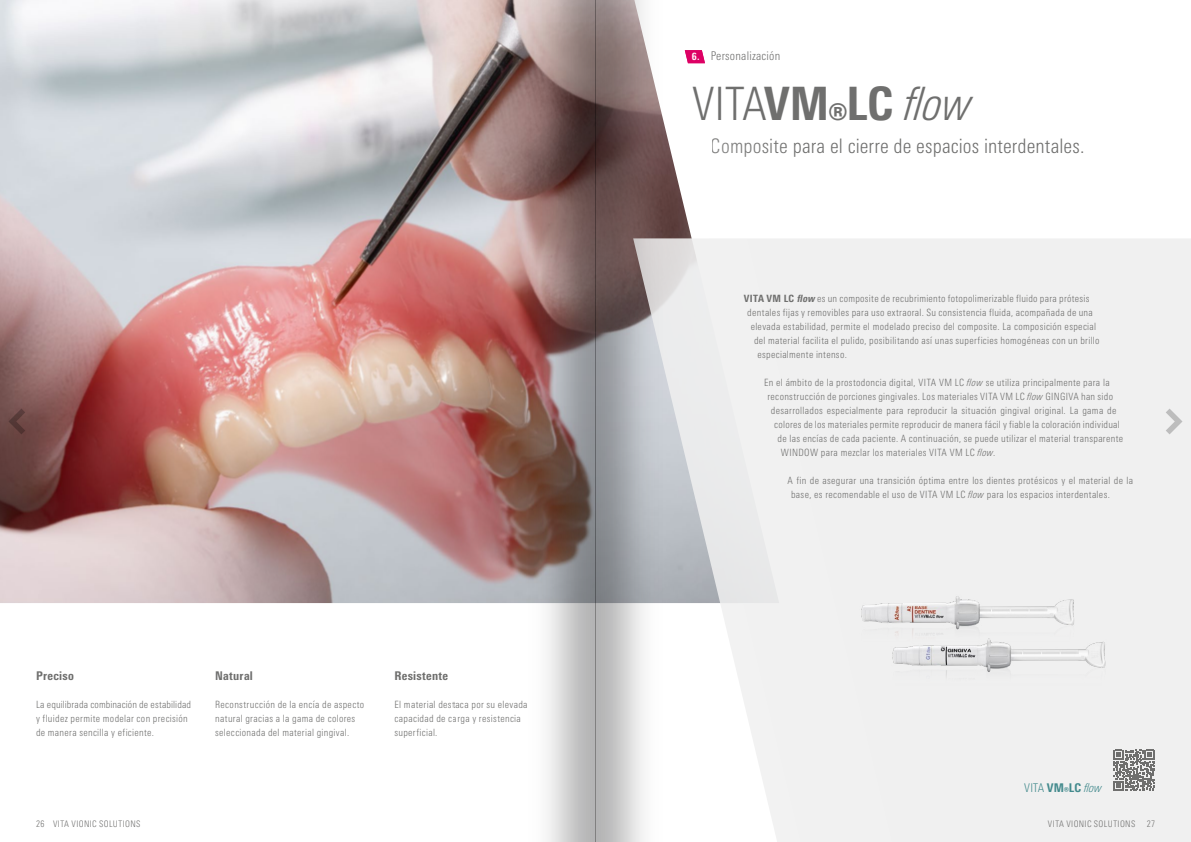
<style>
.page{position:relative;width:1191px;height:842px;background:#fff}
.page>*{position:absolute;margin:0;border:0;box-sizing:border-box;transform-origin:0 0}
.t1{font:800 condensed 46px "Univers Next Pro";color:#6f6f6e}
.t2{font:300 condensed 20px "Univers Next Pro";letter-spacing:.005em;color:#6f6f6e}
.t3{font:800 condensed 12px "Univers Next Pro";letter-spacing:.025em;color:#6f6f6e}
.t4{font:300 condensed 12px "Univers Next Pro";letter-spacing:.02em;color:#6f6f6e}
.t5{font:800 condensed 12px "Univers Next Pro";color:#438a8d}
.t6{font:300 condensed 10px/14px "Univers Next Pro";letter-spacing:.03em;color:#6f6f6e}
.t7{font:800 condensed 10px "Univers Next Pro";color:#fff}
.t8{font:300 condensed 9px "Univers Next Pro";letter-spacing:.04em;color:#6f6f6e}
.s1{font-weight:300}
.s2{font-weight:300;font-style:italic}
.s3{font-weight:800}
.s4{font-weight:800;font-style:italic}
.s5{font-style:italic}
</style>
<div class="page">
<img style="left:0;top:0;width:454px;height:603px">
<div style="left:737px;top:239px;width:454px;height:603px;background:#f0f0f0"></div>
<img style="left:831px;top:591px;width:303px;height:100px">
<svg style="left:1113px;top:750px;width:41px;height:41px"></svg>
<img style="left:454px;top:0;width:283px;height:842px">
<svg style="left:1165px;top:409px;width:17px;height:25px"></svg>
<svg style="left:9px;top:409px;width:16px;height:25px"></svg>
<p class="t7" style="left:692px;top:51px;width:9px">6 .7</p>
<p class="t4" style="left:711px;top:49px;width:71px">Personalización</p>
<h1 class="t1" style="left:692px;top:76px;width:282px"><span class="s1">VITA</span>VM®LC <span class="s2">flow</span></h1>
<h2 class="t2" style="left:711px;top:135px;width:375px">Composite para el cierre de espacios interdentales.</h2>
<p class="t3" style="left:36px;top:669px;width:39px">Preciso</p>
<p class="t6" style="left:36px;top:697px;width:157px">La equilibrada combinación de estabilidad y fluidez permite modelar con precisión de manera sencilla y eficiente.</p>
<p class="t3" style="left:215px;top:669px;width:39px">Natural</p>
<p class="t6" style="left:215px;top:697px;width:151px">Reconstrucción de la encía de aspecto natural gracias a la gama de colores seleccionada del material gingival.</p>
<p class="t3" style="left:394px;top:669px;width:55px">Resistente</p>
<p class="t6" style="left:394px;top:697px;width:135px">El material destaca por su elevada capacidad de carga y resistencia superficial.</p>
<p class="t6" style="left:744px;top:291px;width:347px"><span class="s3">VITA VM LC</span> <span class="s4">flow</span> es un composite de recubrimiento fotopolimerizable fluido para prótesis</p>
<p class="t6" style="left:747px;top:305px;width:347px">dentales fijas y removibles para uso extraoral. Su consistencia fluida, acompañada de una</p>
<p class="t6" style="left:750px;top:319px;width:347px">elevada estabilidad, permite el modelado preciso del composite. La composición especial</p>
<p class="t6" style="left:754px;top:333px;width:347px">del material facilita el pulido, posibilitando así unas superficies homogéneas con un brillo</p>
<p class="t6" style="left:757px;top:347px;width:91px">especialmente intenso.</p>
<p class="t6" style="left:764px;top:375px;width:347px">En el ámbito de la prostodoncia digital, VITA VM LC <span class="s5">flow</span> se utiliza principalmente para la</p>
<p class="t6" style="left:767px;top:389px;width:347px">reconstrucción de porciones gingivales. Los materiales VITA VM LC <span class="s5">flow</span> GINGIVA han sido</p>
<p class="t6" style="left:771px;top:403px;width:347px">desarrollados especialmente para reproducir la situación gingival original. La gama de</p>
<p class="t6" style="left:774px;top:417px;width:347px">colores de los materiales permite reproducir de manera fácil y fiable la coloración individual</p>
<p class="t6" style="left:777px;top:431px;width:347px">de las encías de cada paciente. A continuación, se puede utilizar el material transparente</p>
<p class="t6" style="left:781px;top:445px;width:216px">WINDOW para mezclar los materiales VITA VM LC <span class="s5">flow</span>.</p>
<p class="t6" style="left:791px;top:473px;width:344px;text-indent:-3px">A fin de asegurar una transición óptima entre los dientes protésicos y el material de la base, es recomendable el uso de VITA VM LC <span class="s5">flow</span> para los espacios interdentales.</p>
<p class="t5" style="left:1024px;top:781px;width:79px"><span class="s1">VITA</span> VM®LC <span class="s2">flow</span></p>
<p class="t8" style="left:36px;top:819px;width:106px">26 VITA VIONIC SOLUTIONS</p>
<p class="t8" style="left:1048px;top:819px;width:89px">VITA VIONIC SOLUTIONS</p>
<p class="t8" style="left:1146px;top:819px;width:10px">27</p>
</div>
